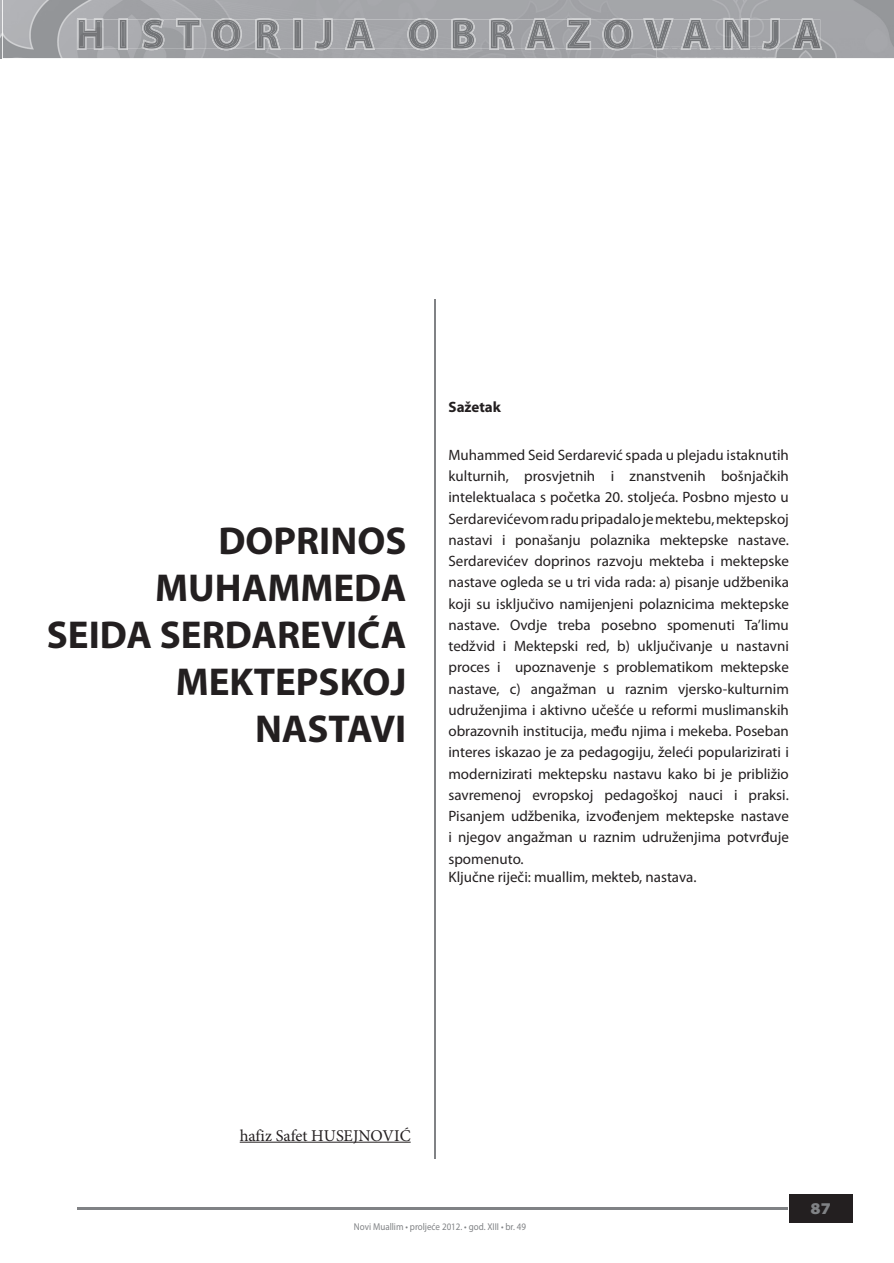
<style>
.page{position:relative;width:894px;height:1263px;background:#fff}
.page>*{position:absolute;margin:0;border:0;box-sizing:border-box;transform-origin:0 0}
.t1{font:700 39px/46.8px "Myriad Pro";color:#231f20;text-align:right}
.t2{font:16.5px "Minion Pro";color:#231f20}
.t3{font:900 semi-expanded 16.5px "Myriad Pro";color:#808285}
.t4{font:15px/21.3px "Myriad Pro";color:#231f20;text-align:justify}
.t5{font:700 15px "Myriad Pro";color:#231f20}
.t6{font:9.9px "Myriad Pro";color:#808285;scale:.91 1}
</style>
<div class="page">
<img style="left:0;top:3px;width:1px;height:55px">
<img style="left:3px;top:0;width:890px;height:58px">
<img style="left:656px;top:50px;width:120px;height:8px">
<img style="left:77px;top:18px;width:745px;height:32px">
<img style="left:680px;top:49px;width:95px;height:1px">
<img style="left:94px;top:49px;width:530px;height:1px">
<img style="left:749px;top:19px;width:13px;height:2px">
<img style="left:710px;top:19px;width:13px;height:2px">
<img style="left:673px;top:19px;width:8px;height:2px">
<img style="left:86px;top:19px;width:557px;height:2px">
<img style="left:80px;top:21px;width:682px;height:26px">
<img style="left:86px;top:37px;width:676px;height:12px">
<img style="left:762px;top:19px;width:58px;height:30px">
<img style="left:762px;top:46px;width:14px;height:3px">
<img style="left:723px;top:19px;width:26px;height:27px">
<img style="left:723px;top:46px;width:26px;height:3px">
<img style="left:681px;top:19px;width:29px;height:27px">
<img style="left:681px;top:46px;width:29px;height:3px">
<img style="left:643px;top:19px;width:30px;height:30px">
<svg style="left:653px;top:46px;width:11px;height:4px"></svg>
<img style="left:315px;top:19px;width:317px;height:30px">
<div style="left:788px;top:1194px;width:64px;height:28px;background:#231f20"></div>
<hr style="left:77px;top:1207px;width:710px;height:2px;background:#808285">
<hr style="left:240px;top:1141px;width:170px;height:1px;background:#231f20">
<hr style="left:435px;top:299px;width:1px;height:859px;background:#808285">
<h1 class="t1" style="left:47px;top:516px;width:361px">DOPRINOS<br>MUHAMMEDA<br>SEIDA SERDAREVIĆA<br>MEKTEPSKOJ<br>NASTAVI</h1>
<p class="t5" style="left:448px;top:397px;width:54px">Sažetak</p>
<p class="t4" style="left:448px;top:444px;width:342px">Muhammed Seid Serdarević spada u plejadu istaknutih kulturnih, prosvjetnih i znanstvenih bošnjačkih intelektualaca s početka 20. stoljeća. Posbno mjesto u Serdarevićevom radu pripadalo je mektebu, mektepskoj nastavi i ponašanju polaznika mektepske nastave.<br>Serdarevićev doprinos razvoju mekteba i mektepske nastave ogleda se u tri vida rada: a) pisanje udžbenika koji su isključivo namijenjeni polaznicima mektepske nastave. Ovdje treba posebno spomenuti Ta’limu tedžvid i Mektepski red, b) uključivanje u nastavni proces i upoznavenje s problematikom mektepske nastave, c) angažman u raznim vjersko-kulturnim udruženjima i aktivno učešće u reformi muslimanskih obrazovnih institucija, među njima i mekeba. Poseban interes iskazao je za pedagogiju, želeći popularizirati i modernizirati mektepsku nastavu kako bi je približio savremenoj evropskoj pedagoškoj nauci i praksi.<br>Pisanjem udžbenika, izvođenjem mektepske nastave i njegov angažman u raznim udruženjima potvrđuje spomenuto.</p>
<p class="t4" style="left:448px;top:866px;width:249px">Ključne riječi: muallim, mekteb, nastava.</p>
<p class="t2" style="left:240px;top:1124px;width:172px">hafiz Safet HUSEJNOVIĆ</p>
<p class="t6" style="left:354px;top:1220px;width:190px">Novi Muallim • proljeće 2012. • god. XIII • br. 49</p>
<p class="t3" style="left:810px;top:1199px;width:22px">87</p>
</div>
